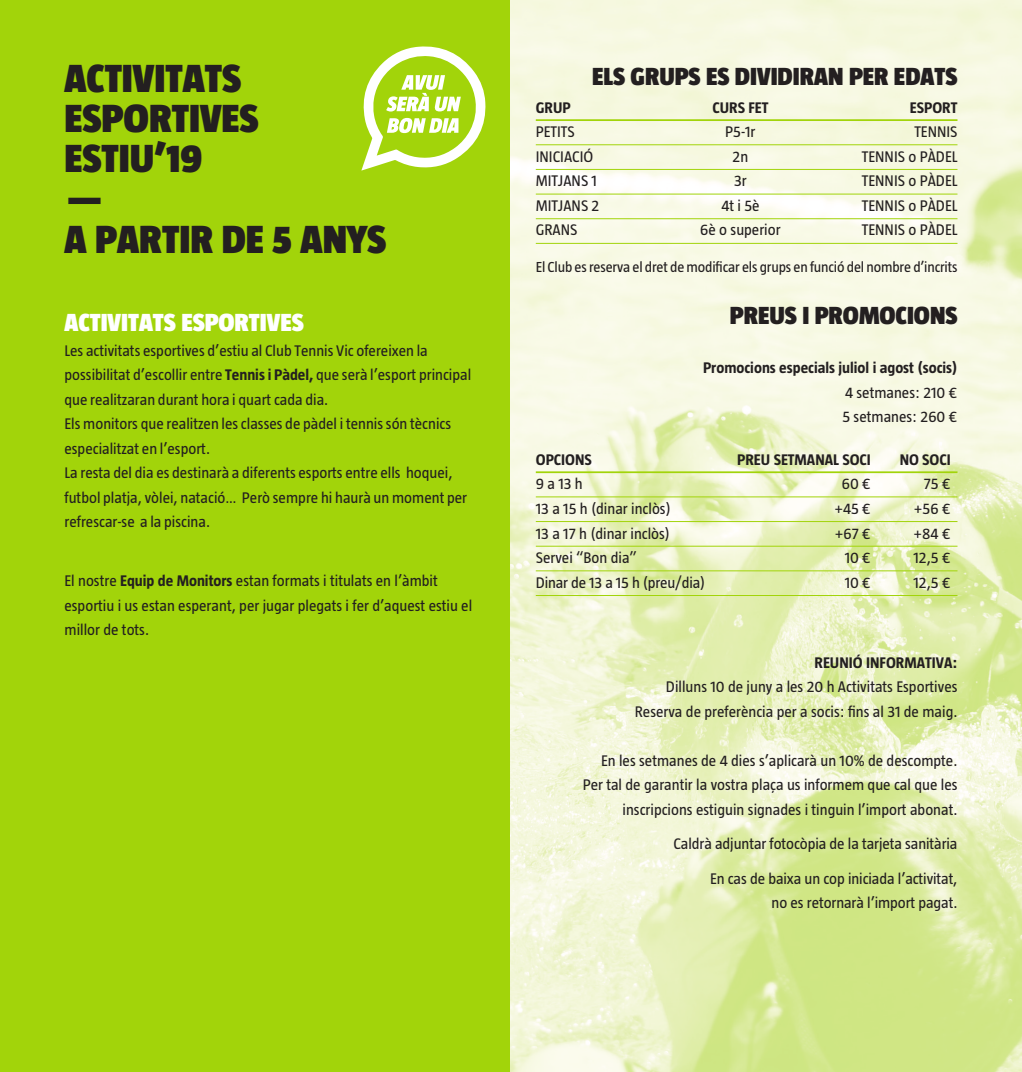
<style>
.page{position:relative;width:1022px;height:1072px;background:#fff}
.page>*{position:absolute;margin:0;border:0;box-sizing:border-box;transform-origin:0 0}
.t1{font:900 40.25px "Taz";color:#231f20}
.t2{font:900 25.38px "Taz";color:#231f20}
.t3{font:900 25.38px "Taz";color:#fff}
.Normal__Web{font:15.75px/24.5px "Taz";color:#231f20}
.Normal__Web-2{font:700 15.75px "Taz";color:#231f20}
.Normal__Web-3{font:14.88px "Taz";letter-spacing:-.01em;color:#231f20}
.s1{font-weight:700}
</style>
<div class="page">
<div style="left:0;top:0;width:511px;height:1071px;background:#a2d40a"></div>
<img style="left:511px;top:0;width:511px;height:1071px">
<svg style="left:361px;top:46px;width:125px;height:124px"></svg>
<hr style="left:536px;top:119px;width:421px;height:2px;background:#a2d40a">
<hr style="left:536px;top:144px;width:421px;height:1px;background:#a2d40a">
<hr style="left:536px;top:169px;width:421px;height:1px;background:#a2d40a">
<hr style="left:536px;top:194px;width:421px;height:1px;background:#a2d40a">
<hr style="left:536px;top:218px;width:421px;height:1px;background:#a2d40a">
<hr style="left:536px;top:243px;width:421px;height:1px;background:#a2d40a">
<hr style="left:536px;top:471px;width:421px;height:2px;background:#a2d40a">
<hr style="left:536px;top:496px;width:421px;height:1px;background:#a2d40a">
<hr style="left:536px;top:521px;width:421px;height:1px;background:#a2d40a">
<hr style="left:536px;top:546px;width:421px;height:1px;background:#a2d40a">
<hr style="left:536px;top:570px;width:421px;height:1px;background:#a2d40a">
<hr style="left:536px;top:595px;width:421px;height:1px;background:#a2d40a">
<p class="t1" style="left:64px;top:56px;width:178px">ACTIVITATS</p>
<p class="t1" style="left:64px;top:96px;width:196px">ESPORTIVES</p>
<p class="t1" style="left:64px;top:136px;width:139px">ESTIU’19</p>
<p class="t1" style="left:64px;top:176px;width:42px">—</p>
<p class="t1" style="left:64px;top:217px;width:323px">A PARTIR DE 5 ANYS</p>
<p class="t3" style="left:64px;top:308px;width:241px">ACTIVITATS ESPORTIVES</p>
<p class="Normal__Web" style="left:64px;top:338px;width:408px">Les activitats esportives d’estiu al Club Tennis Vic ofereixen la possibilitat d’escollir entre <span class="s1">Tennis i Pàdel,</span> que serà l’esport principal que realitzaran durant hora i quart cada dia.</p>
<p class="Normal__Web" style="left:64px;top:411px;width:388px">Els monitors que realitzen les classes de pàdel i tennis són tècnics especialitzat en l’esport.</p>
<p class="Normal__Web" style="left:64px;top:460px;width:404px">La resta del dia es destinarà a diferents esports entre ells hoquei, futbol platja, vòlei, natació… Però sempre hi haurà un moment per refrescar-se a la piscina.</p>
<p class="Normal__Web" style="left:64px;top:568px;width:409px">El nostre <span class="s1">Equip de Monitors</span> estan formats i titulats en l’àmbit esportiu i us estan esperant, per jugar plegats i fer d’aquest estiu el millor de tots.</p>
<p class="t2" style="left:592px;top:62px;width:367px">ELS GRUPS ES DIVIDIRAN PER EDATS</p>
<p class="Normal__Web-2" style="left:536px;top:99px;width:36px">GRUP</p>
<p class="Normal__Web" style="left:536px;top:120px;width:41px">PETITS</p>
<p class="Normal__Web" style="left:536px;top:144px;width:59px">INICIACIÓ</p>
<p class="Normal__Web" style="left:536px;top:169px;width:63px">MITJANS 1</p>
<p class="Normal__Web" style="left:536px;top:193px;width:65px">MITJANS 2</p>
<p class="Normal__Web" style="left:536px;top:218px;width:43px">GRANS</p>
<p class="Normal__Web-2" style="left:712px;top:99px;width:58px">CURS FET</p>
<p class="Normal__Web" style="left:725px;top:120px;width:32px">P5-1r</p>
<p class="Normal__Web" style="left:733px;top:144px;width:17px">2n</p>
<p class="Normal__Web" style="left:734px;top:169px;width:14px">3r</p>
<p class="Normal__Web" style="left:721px;top:193px;width:40px">4t i 5è</p>
<p class="Normal__Web" style="left:700px;top:218px;width:82px">6è o superior</p>
<p class="Normal__Web-2" style="left:910px;top:99px;width:49px">ESPORT</p>
<p class="Normal__Web" style="left:914px;top:120px;width:45px">TENNIS</p>
<p class="Normal__Web" style="left:862px;top:144px;width:97px">TENNIS o PÀDEL</p>
<p class="Normal__Web" style="left:862px;top:169px;width:97px">TENNIS o PÀDEL</p>
<p class="Normal__Web" style="left:862px;top:193px;width:97px">TENNIS o PÀDEL</p>
<p class="Normal__Web" style="left:862px;top:218px;width:97px">TENNIS o PÀDEL</p>
<p class="Normal__Web-3" style="left:536px;top:258px;width:423px">El Club es reserva el dret de modificar els grups en funció del nombre d’incrits</p>
<p class="t2" style="left:730px;top:301px;width:229px">PREUS I PROMOCIONS</p>
<p class="Normal__Web-2" style="left:703px;top:359px;width:256px">Promocions especials juliol i agost (socis)</p>
<p class="Normal__Web" style="left:845px;top:380px;width:114px">4 setmanes: 210 €</p>
<p class="Normal__Web" style="left:842px;top:404px;width:116px">5 setmanes: 260 €</p>
<p class="Normal__Web-2" style="left:737px;top:451px;width:135px">PREU SETMANAL SOCI</p>
<p class="Normal__Web" style="left:842px;top:471px;width:31px">60 €</p>
<p class="Normal__Web" style="left:834px;top:496px;width:38px">+45 €</p>
<p class="Normal__Web" style="left:835px;top:520px;width:38px">+67 €</p>
<p class="Normal__Web" style="left:845px;top:545px;width:28px">10 €</p>
<p class="Normal__Web" style="left:845px;top:569px;width:28px">10 €</p>
<p class="Normal__Web-2" style="left:536px;top:451px;width:58px">OPCIONS</p>
<p class="Normal__Web" style="left:536px;top:471px;width:48px">9 a 13 h</p>
<p class="Normal__Web" style="left:536px;top:496px;width:137px">13 a 15 h (dinar inclòs)</p>
<p class="Normal__Web" style="left:536px;top:520px;width:136px">13 a 17 h (dinar inclòs)</p>
<p class="Normal__Web" style="left:536px;top:545px;width:103px">Servei “Bon dia”</p>
<p class="Normal__Web" style="left:536px;top:569px;width:171px">Dinar de 13 a 15 h (preu/dia)</p>
<p class="Normal__Web-2" style="left:900px;top:451px;width:53px">NO SOCI</p>
<p class="Normal__Web" style="left:924px;top:471px;width:28px">75 €</p>
<p class="Normal__Web" style="left:914px;top:496px;width:38px">+56 €</p>
<p class="Normal__Web" style="left:913px;top:520px;width:39px">+84 €</p>
<p class="Normal__Web" style="left:913px;top:545px;width:39px">12,5 €</p>
<p class="Normal__Web" style="left:913px;top:569px;width:39px">12,5 €</p>
<p class="Normal__Web-2" style="left:814px;top:653px;width:145px">REUNIÓ INFORMATIVA:</p>
<p class="Normal__Web" style="left:666px;top:674px;width:293px">Dilluns 10 de juny a les 20 h Activitats Esportives</p>
<p class="Normal__Web" style="left:635px;top:699px;width:324px">Reserva de preferència per a socis: fins al 31 de maig.</p>
<p class="Normal__Web" style="left:601px;top:748px;width:358px">En les setmanes de 4 dies s’aplicarà un 10% de descompte.</p>
<p class="Normal__Web" style="left:583px;top:772px;width:376px;text-align:right">Per tal de garantir la vostra plaça us informem que cal que les inscripcions estiguin signades i tinguin l’import abonat.</p>
<p class="Normal__Web" style="left:673px;top:831px;width:285px">Caldrà adjuntar fotocòpia de la tarjeta sanitària</p>
<p class="Normal__Web" style="left:710px;top:865px;width:249px">En cas de baixa un cop iniciada l’activitat,</p>
<p class="Normal__Web" style="left:772px;top:890px;width:187px">no es retornarà l’import pagat.</p>
</div>
